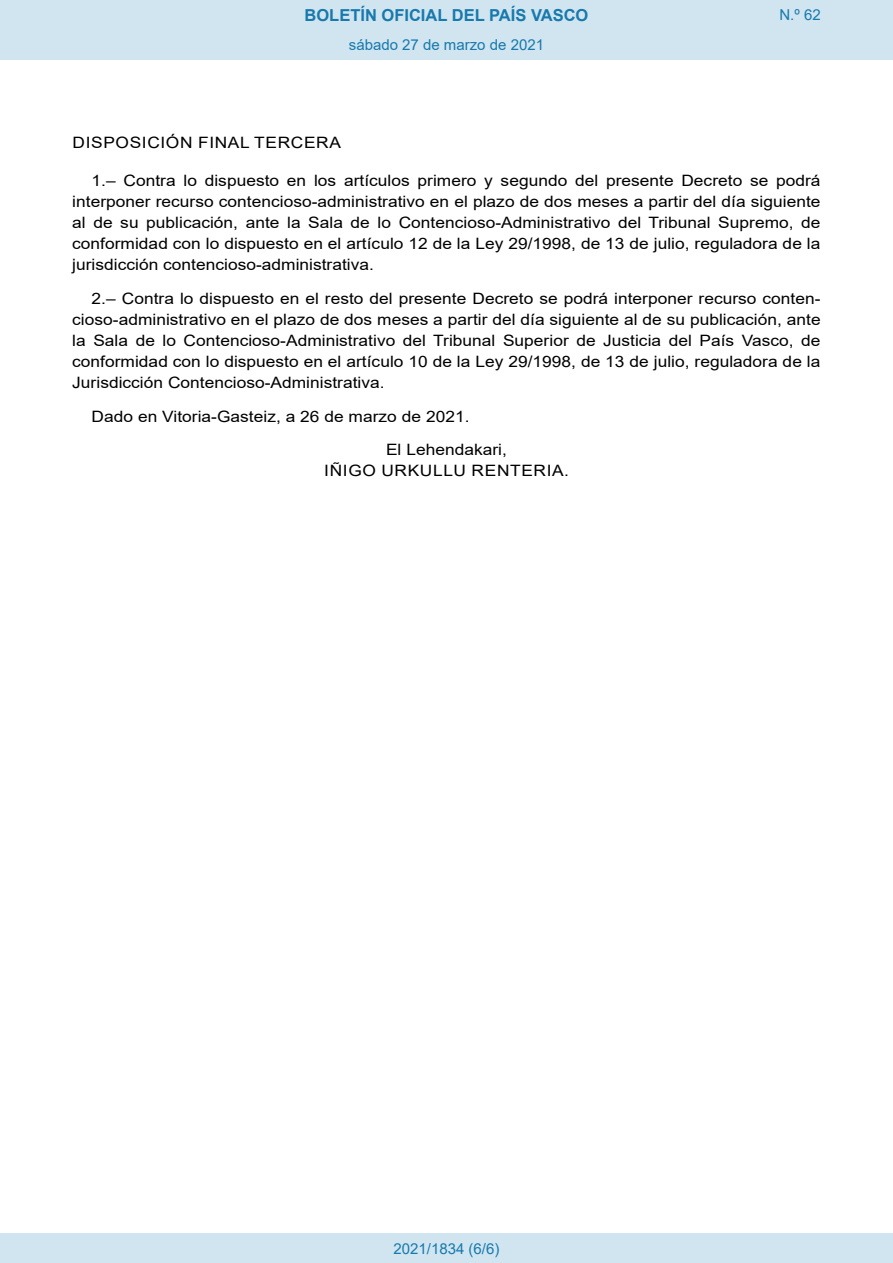
<style>
.page{position:relative;width:893px;height:1263px;background:#fff}
.page>*{position:absolute;margin:0;border:0;box-sizing:border-box;transform-origin:0 0}
.t1{font:700 16.5px "Arial";color:#1879ad}
.BOPVDetalle{font:15.6px/21px "Arial";color:#000;text-align:justify;scale:1.11 1}
.BOPVFirmaLugFec{font:15.6px "Arial";color:#000;scale:1.11 1}
.BOPVDisposicion{font:15.6px "Arial";letter-spacing:.035em;color:#000;scale:1.11 1}
.BOPVNombreLehen1{font:15.6px "Arial";letter-spacing:.035em;color:#000;scale:1.11 1}
.BOPVPuestoLehen1{font:15.6px "Arial";color:#000;scale:1.11 1}
.Paginacion_Centro{font:15px "Arial";color:#1879ad}
</style>
<div class="page">
<div style="left:0;top:0;width:893px;height:60px;background:#d0e5f0"></div>
<div style="left:0;top:1233px;width:893px;height:30px;background:#d0e5f0"></div>
<p class="t1" style="left:305px;top:3px;width:285px">BOLETÍN OFICIAL DEL PAÍS VASCO</p>
<p class="Paginacion_Centro" style="left:349px;top:35px;width:197px">sábado 27 de marzo de 2021</p>
<p class="Paginacion_Centro" style="left:779px;top:5px;width:43px">N.º 62</p>
<p class="BOPVDisposicion" style="left:73px;top:132px;width:243px">DISPOSICIÓN FINAL TERCERA</p>
<p class="BOPVDetalle" style="left:72px;top:170px;width:676px;text-indent:19px">1.– Contra lo dispuesto en los artículos primero y segundo del presente Decreto se podrá interponer recurso contencioso-administrativo en el plazo de dos meses a partir del día siguiente al de su publicación, ante la Sala de lo Contencioso-Administrativo del Tribunal Supremo, de conformidad con lo dispuesto en el artículo 12 de la Ley 29/1998, de 13 de julio, reguladora de la jurisdicción contencioso-administrativa.</p>
<p class="BOPVDetalle" style="left:72px;top:288px;width:676px;text-indent:19px">2.– Contra lo dispuesto en el resto del presente Decreto se podrá interponer recurso conten&shy;cioso-administrativo en el plazo de dos meses a partir del día siguiente al de su publicación, ante la Sala de lo Contencioso-Administrativo del Tribunal Superior de Justicia del País Vasco, de conformidad con lo dispuesto en el artículo 10 de la Ley 29/1998, de 13 de julio, reguladora de la Jurisdicción Contencioso-Administrativa.</p>
<p class="BOPVFirmaLugFec" style="left:92px;top:405px;width:342px">Dado en Vitoria-Gasteiz, a 26 de marzo de 2021.</p>
<p class="BOPVPuestoLehen1" style="left:386px;top:439px;width:110px">El Lehendakari,</p>
<p class="BOPVNombreLehen1" style="left:324px;top:460px;width:222px">IÑIGO URKULLU RENTERIA.</p>
<p class="Paginacion_Centro" style="left:393px;top:1238px;width:107px">2021/1834 (6/6)</p>
</div>
